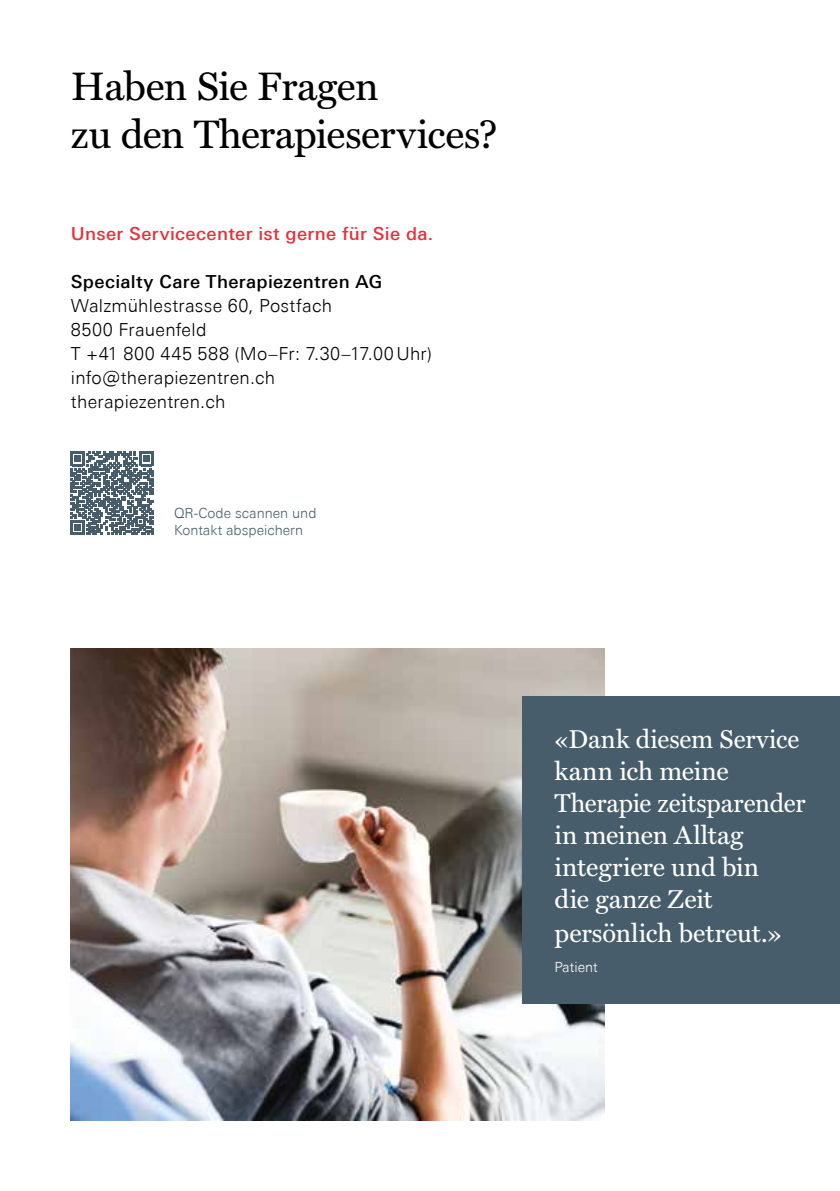
<style>
.page{position:relative;width:840px;height:1191px;background:#fff}
.page>*{position:absolute;margin:0;border:0;box-sizing:border-box;transform-origin:0 0}
.t1{font:40px/48px "Miller Text";letter-spacing:-.015em;color:#000}
.t2{font:26px/32.2px "Miller Text";letter-spacing:-.005em;color:#fff}
.t3{font:300 18px/24px "Univers Next Pro";letter-spacing:.015em;color:#000}
.t4{font:500 18px "Univers Next Pro";letter-spacing:.02em;color:#e5323d}
.t5{font:500 18px "Univers Next Pro";letter-spacing:.02em;color:#000}
.t6{font:300 14px/16.8px "Univers Next Pro";color:#485d6b}
.t7{font:300 14px "Univers Next Pro";color:#fff}
</style>
<div class="page">
<img style="left:71px;top:648px;width:533px;height:472px">
<div style="left:522px;top:696px;width:317px;height:307px;background:#485d6b"></div>
<svg style="left:70px;top:452px;width:84px;height:83px"></svg>
<h1 class="t1" style="left:71px;top:63px;width:428px">Haben Sie Fragen<br>zu den Therapieservices?</h1>
<p class="t4" style="left:71px;top:223px;width:363px">Unser Servicecenter ist gerne für Sie da.</p>
<p class="t5" style="left:71px;top:271px;width:312px">Specialty Care Therapiezentren AG</p>
<p class="t3" style="left:71px;top:294px;width:362px">Walzmühlestrasse 60, Postfach<br>8500 Frauenfeld<br>T +41 800 445 588 (Mo–Fr: 7.30–17.00Uhr) info@therapiezentren.ch therapiezentren.ch</p>
<p class="t6" style="left:174px;top:505px;width:144px">QR-Code scannen und<br>Kontakt abspeichern</p>
<h2 class="t2" style="left:554px;top:723px;width:252px">«Dank diesem Service kann ich meine<br>Therapie zeitsparender in meinen Alltag integriere und bin<br>die ganze Zeit persönlich betreut.»</h2>
<p class="t7" style="left:554px;top:958px;width:45px">Patient</p>
</div>
